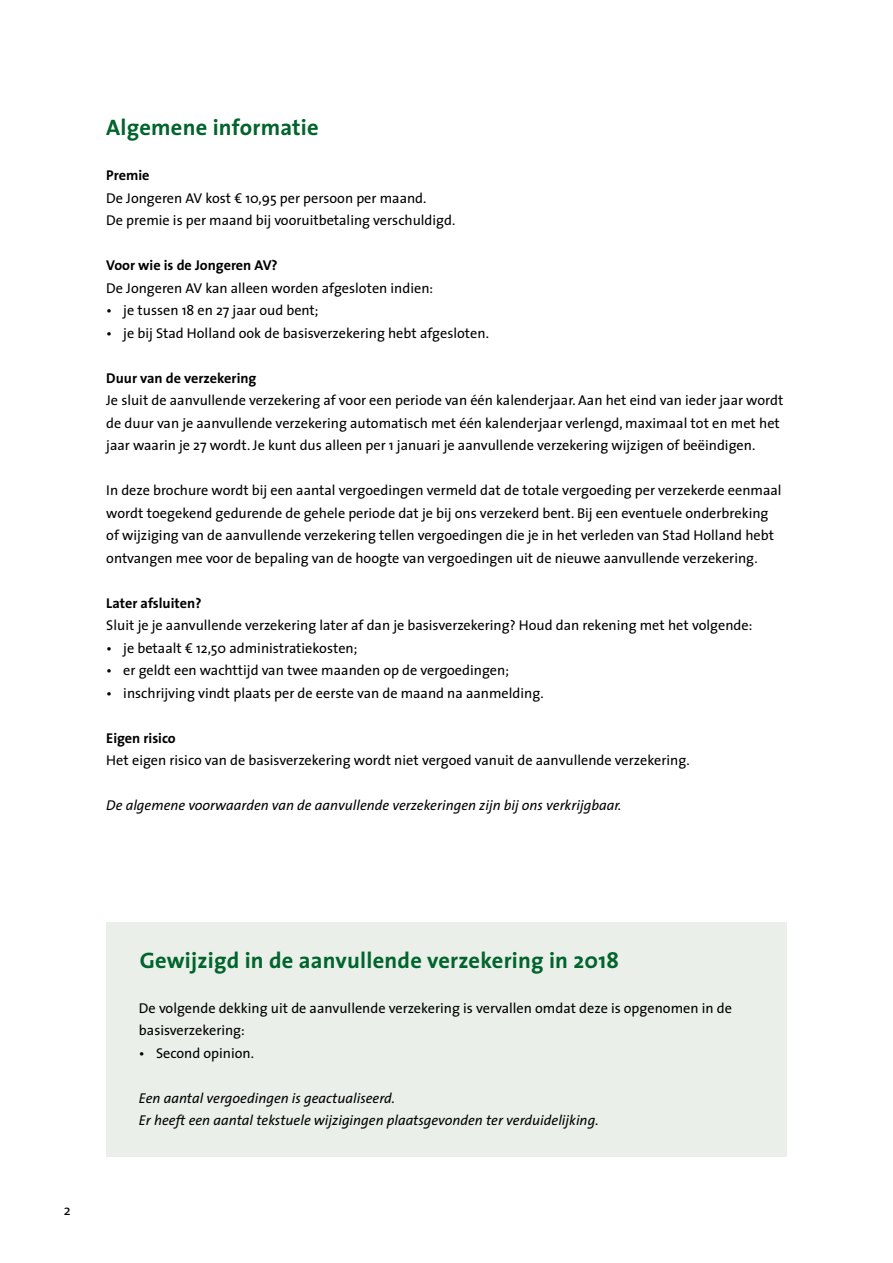
<style>
.page{position:relative;width:893px;height:1263px;background:#fff}
.page>*{position:absolute;margin:0;border:0;box-sizing:border-box;transform-origin:0 0}
.t1{font:700 22.5px "The Sans";letter-spacing:.01em;color:#00642c}
.t2{font:14.25px/22.5px "The Sans";color:#000}
.t3{font:italic 14.25px/22.5px "The Sans";color:#000}
.t4{font:700 14.25px "The Sans";color:#000}
</style>
<div class="page">
<div style="left:106px;top:923px;width:681px;height:234px;background:#eaefea"></div>
<h1 class="t1" style="left:106px;top:113px;width:214px">Algemene informatie</h1>
<p class="t4" style="left:106px;top:166px;width:45px">Premie</p>
<p class="t2" style="left:106px;top:187px;width:351px">De Jongeren AV kost € 10,95 per persoon per maand.<br>De premie is per maand bij vooruitbetaling verschuldigd.</p>
<p class="t4" style="left:106px;top:256px;width:173px">Voor wie is de Jongeren AV?</p>
<p class="t2" style="left:106px;top:277px;width:328px">De Jongeren AV kan alleen worden afgesloten indien:</p>
<p class="t2" style="left:106px;top:299px;width:214px">• je tussen 18 en 27 jaar oud bent;</p>
<p class="t2" style="left:106px;top:322px;width:384px">• je bij Stad Holland ook de basisverzekering hebt afgesloten.</p>
<p class="t4" style="left:106px;top:369px;width:152px">Duur van de verzekering</p>
<p class="t2" style="left:106px;top:389px;width:679px">Je sluit de aanvullende verzekering af voor een periode van één kalenderjaar. Aan het eind van ieder jaar wordt de duur van je aanvullende verzekering automatisch met één kalenderjaar verlengd, maximaal tot en met het jaar waarin je 27 wordt. Je kunt dus alleen per 1 januari je aanvullende verzekering wijzigen of beëindigen.</p>
<p class="t2" style="left:106px;top:479px;width:677px">In deze brochure wordt bij een aantal vergoedingen vermeld dat de totale vergoeding per verzekerde eenmaal wordt toegekend gedurende de gehele periode dat je bij ons verzekerd bent. Bij een eventuele onderbreking of wijziging van de aanvullende verzekering tellen vergoedingen die je in het verleden van Stad Holland hebt ontvangen mee voor de bepaling van de hoogte van vergoedingen uit de nieuwe aanvullende verzekering.</p>
<p class="t4" style="left:106px;top:594px;width:97px">Later afsluiten?</p>
<p class="t2" style="left:106px;top:614px;width:648px">Sluit je je aanvullende verzekering later af dan je basisverzekering? Houd dan rekening met het volgende:</p>
<p class="t2" style="left:106px;top:637px;width:253px">• je betaalt € 12,50 administratiekosten;</p>
<p class="t2" style="left:106px;top:659px;width:404px">• er geldt een wachttijd van twee maanden op de vergoedingen;</p>
<p class="t2" style="left:106px;top:682px;width:439px">• inschrijving vindt plaats per de eerste van de maand na aanmelding.</p>
<p class="t4" style="left:106px;top:729px;width:71px">Eigen risico</p>
<p class="t2" style="left:106px;top:749px;width:585px">Het eigen risico van de basisverzekering wordt niet vergoed vanuit de aanvullende verzekering.</p>
<p class="t3" style="left:106px;top:794px;width:517px">De algemene voorwaarden van de aanvullende verzekeringen zijn bij ons verkrijgbaar.</p>
<p class="t2" style="left:64px;top:1199px;width:8px">2</p>
<h1 class="t1" style="left:140px;top:945px;width:481px">Gewijzigd in de aanvullende verzekering in 2018</h1>
<p class="t2" style="left:139px;top:997px;width:594px">De volgende dekking uit de aanvullende verzekering is vervallen omdat deze is opgenomen in de basisverzekering:</p>
<p class="t2" style="left:139px;top:1042px;width:116px">• Second opinion.</p>
<p class="t3" style="left:139px;top:1087px;width:461px">Een aantal vergoedingen is geactualiseerd.<br>Er heeft een aantal tekstuele wijzigingen plaatsgevonden ter verduidelijking.</p>
</div>
